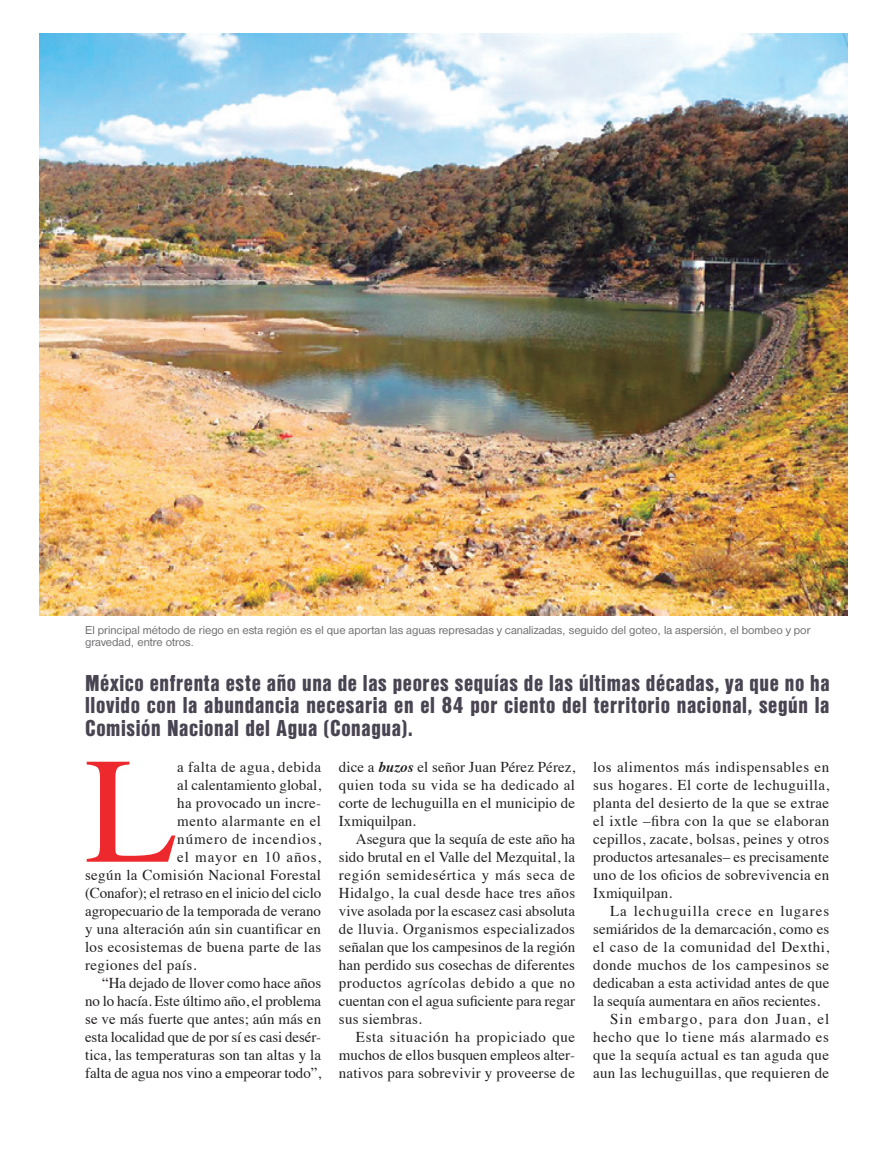
<style>
.page{position:relative;width:893px;height:1149px;background:#fff}
.page>*{position:absolute;margin:0;border:0;box-sizing:border-box;transform-origin:0 0}
.t1{font:151.05px "Times";color:#ee292e}
.t2{font:24px/22.5px "Nimbus Sans DOT Blac Cond";letter-spacing:.025em;color:#494451;text-align:justify}
.t3{font:15px/18px "Times";letter-spacing:.01em;color:#231f20;text-align:justify}
.t4{font:15px "Times";letter-spacing:.035em;color:#231f20}
.t5{font:15px "Times";letter-spacing:-.01em;color:#231f20}
.t6{font:15px "Times";letter-spacing:.03em;color:#231f20}
.t7{font:15px "Times";letter-spacing:.06em;color:#231f20}
.t8{font:15px "Times";letter-spacing:.045em;color:#231f20}
.t9{font:15px "Times";letter-spacing:.07em;color:#231f20}
.t10{font:15px "Times";letter-spacing:.055em;color:#231f20}
.t11{font:12px/12px "Nimbus San D";color:#6c6d70}
.s1{font-weight:700;font-style:italic}
</style>
<div class="page">
<img style="left:39px;top:33px;width:808px;height:582px">
<p class="t11" style="left:85px;top:623px;width:727px">El principal método de riego en esta región es el que aportan las aguas represadas y canalizadas, seguido del goteo, la aspersión, el bombeo y por gravedad, entre otros.</p>
<h2 class="t2" style="left:85px;top:671px;width:746px">México enfrenta este año una de las peores sequías de las últimas décadas, ya que no ha llovido con la abundancia necesaria en el 84 por ciento del territorio nacional, según la Comisión Nacional del Agua (Conagua).</h2>
<h1 class="t1" style="left:85px;top:669px;width:94px">L</h1>
<p class="t4" style="left:177px;top:752px;width:145px">a falta de agua, debida</p>
<p class="t3" style="left:177px;top:774px;width:145px">al calentamiento global,</p>
<p class="t3" style="left:177px;top:792px;width:145px">ha provocado un incre-</p>
<p class="t4" style="left:177px;top:806px;width:145px">mento alarmante en el</p>
<p class="t7" style="left:177px;top:824px;width:145px">número de incendios,</p>
<p class="t10" style="left:177px;top:842px;width:145px">el mayor en 10 años,</p>
<p class="t3" style="left:85px;top:864px;width:238px">según la Comisión Nacional Forestal</p>
<p class="t5" style="left:85px;top:878px;width:238px">(Conafor); el retraso en el inicio del ciclo</p>
<p class="t3" style="left:85px;top:900px;width:238px">agropecuario de la temporada de verano</p>
<p class="t3" style="left:85px;top:918px;width:238px">y una alteración aún sin cuantificar en</p>
<p class="t3" style="left:85px;top:936px;width:238px">los ecosistemas de buena parte de las</p>
<p class="t6" style="left:85px;top:950px;width:113px">regiones del país.</p>
<p class="t3" style="left:102px;top:972px;width:221px">“Ha dejado de llover como hace años</p>
<p class="t5" style="left:85px;top:986px;width:238px">no lo hacía. Este último año, el problema</p>
<p class="t3" style="left:85px;top:1008px;width:238px">se ve más fuerte que antes; aún más en</p>
<p class="t3" style="left:85px;top:1026px;width:238px">esta localidad que de por sí es casi desér-</p>
<p class="t3" style="left:85px;top:1044px;width:238px">tica, las temperaturas son tan altas y la</p>
<p class="t3" style="left:85px;top:1062px;width:238px">falta de agua nos vino a empeorar todo”,</p>
<p class="t3" style="left:339px;top:756px;width:238px">dice a <span class="s1">buzos</span> el señor Juan Pérez Pérez, quien toda su vida se ha dedicado al corte de lechuguilla en el municipio de Ixmiquilpan.</p>
<p class="t3" style="left:339px;top:828px;width:238px;text-indent:17px">Asegura que la sequía de este año ha sido brutal en el Valle del Mezquital, la región semidesértica y más seca de Hidalgo, la cual desde hace tres años vive asolada por la escasez casi absoluta de lluvia. Organismos especializados señalan que los campesinos de la región han perdido sus cosechas de diferentes productos agrícolas debido a que no cuentan con el agua suficiente para regar sus siembras.</p>
<p class="t3" style="left:339px;top:1026px;width:238px;text-indent:17px">Esta situación ha propiciado que muchos de ellos busquen empleos alter&shy;nativos para sobrevivir y proveerse de</p>
<p class="t3" style="left:593px;top:756px;width:238px">los alimentos más indispensables en sus hogares. El corte de lechuguilla, planta del desierto de la que se extrae el ixtle –fibra con la que se elaboran cepillos, zacate, bolsas, peines y otros productos artesanales– es precisamente uno de los oficios de sobrevivencia en Ixmiquilpan.</p>
<p class="t7" style="left:610px;top:896px;width:221px">La lechuguilla crece en lugares</p>
<p class="t3" style="left:593px;top:918px;width:238px">semiáridos de la demarcación, como es</p>
<p class="t4" style="left:593px;top:932px;width:238px">el caso de la comunidad del Dexthi,</p>
<p class="t4" style="left:593px;top:950px;width:238px">donde muchos de los campesinos se</p>
<p class="t3" style="left:593px;top:972px;width:238px">dedicaban a esta actividad antes de que</p>
<p class="t3" style="left:593px;top:990px;width:229px">la sequía aumentara en años recientes.</p>
<p class="t9" style="left:610px;top:1004px;width:221px">Sin embargo, para don Juan, el</p>
<p class="t8" style="left:593px;top:1022px;width:237px">hecho que lo tiene más alarmado es</p>
<p class="t6" style="left:593px;top:1040px;width:238px">que la sequía actual es tan aguda que</p>
<p class="t3" style="left:593px;top:1062px;width:238px">aun las lechuguillas, que requieren de</p>
</div>
